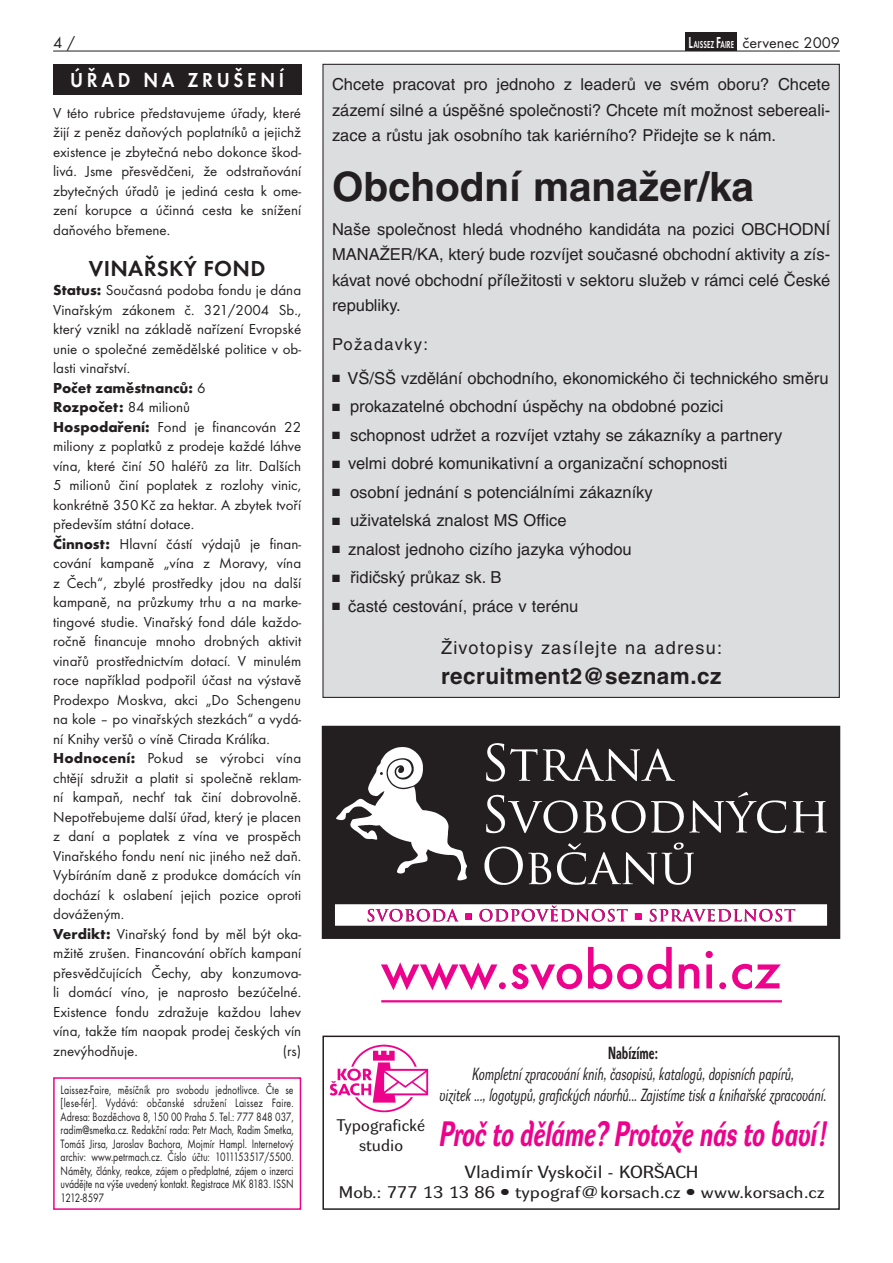
<style>
.page{position:relative;width:893px;height:1263px;background:#fff}
.page>*{position:absolute;margin:0;border:0;box-sizing:border-box;transform-origin:0 0}
.t1{font:500 57px "Futura TOT";color:#ed028c}
.t2{font:700 40.5px "Helvetica CE";color:#231f20}
.t3{font:italic 700 34.5px "Dyna Grotesk R";color:#ed028c;scale:.75 1}
.t4{font:700 22.5px "Helvetica CE";letter-spacing:.02em;color:#231f20}
.t5{font:600 22.5px "Futura TOT";letter-spacing:.015em;color:#231f20}
.t6{font:600 21px "Futura TOT";letter-spacing:.2em;color:#fff;scale:.9 1}
.t7{font:18px "Helvetica CE";letter-spacing:.07em;color:#231f20}
.t8{font:italic 17.25px/20.7px "Dyna Grotesk R";color:#231f20;text-align:center;scale:.72 1}
.t9{font:17.25px "Dyna Grotesk R";color:#231f20;scale:1.21 1}
.t10{font:700 17.25px "Dyna Grotesk R";color:#231f20;scale:.73 1}
.t11{font:16.5px/25.5px "Helvetica CE";color:#231f20;text-align:justify}
.t12{font:16.5px "Dyna Grotesk R";color:#231f20;scale:1.21 1}
.t13{font:16.5px/19.8px "Dyna Grotesk R";color:#231f20;text-align:center;scale:1.1 1}
.t14{font:16.5px "Helvetica CE";letter-spacing:.08em;color:#231f20}
.t15{font:16.5px "Futura TOT";color:#231f20}
.t16{font:16.05px "Futura TOT";color:#231f20}
.t17{font:15px/19.5px "Futura TOT";color:#231f20;text-align:justify}
.t18{font:12.6px/13.5px "Futura TOT";letter-spacing:-.01em;color:#231f20;text-align:justify;scale:.78 1}
.s1{font-weight:700}
.s2{font-weight:600;font-size:16.5px;color:#fff}
.s3{font-weight:600;font-size:10.5px;color:#fff}
</style>
<div class="page">
<hr style="left:53px;top:51px;width:787px;height:1px;background:#231f20">
<div style="left:53px;top:1077px;width:248px;height:133px;border:2px solid #ed028c"></div>
<div style="left:686px;top:32px;width:51px;height:19px;background:#231f20"></div>
<div style="left:53px;top:64px;width:248px;height:31px;background:#231f20"></div>
<div style="left:323px;top:64px;width:516px;height:633px;background:#dcdddf"></div>
<hr style="left:381px;top:1000px;width:401px;height:2px;background:#ed028c">
<img style="left:321px;top:725px;width:520px;height:214px">
<img style="left:339px;top:906px;width:479px;height:16px">
<div style="left:322px;top:1035px;width:518px;height:175px;border:2px solid #231f20"></div>
<img style="left:330px;top:1044px;width:98px;height:68px">
<p class="t15" style="left:53px;top:33px;width:23px">4 /</p>
<h3 class="t6" style="left:70px;top:67px;width:240px">ÚŘAD N A ZRUŠEN Í</h3>
<p class="t17" style="left:53px;top:103px;width:250px">V této rubrice představujeme úřady, které žijí z peněz daňových poplatníků a jejichž existence je zbytečná nebo dokonce škod&shy;livá. Jsme přesvědčeni, že odstraňování zbytečných úřadů je jediná cesta k ome&shy;zení korupce a účinná cesta ke snížení daňového břemene.</p>
<h3 class="t5" style="left:89px;top:254px;width:175px">VI NAŘSKÝ FO ND</h3>
<p class="t17" style="left:53px;top:280px;width:250px;text-align:left"><span class="s1">Status:</span> Současná podoba fondu je dána Vinařským zákonem č. 321/2004 Sb., který vznikl na základě nařízení Evropské unie o společné zemědělské politice v ob&shy;lasti vinařství.<br><span class="s1">Počet zaměstnanců:</span> 6<br><span class="s1">Rozpočet:</span> 84 milionů<br><span class="s1">Hospodaření:</span> Fond je financován 22 miliony z poplatků z prodeje každé láhve vína, které činí 50 haléřů za litr. Dalších 5 milionů činí poplatek z rozlohy vinic, konkrétně 350Kč za hektar. A zbytek tvoří především státní dotace.<br><span class="s1">Činnost:</span> Hlavní částí výdajů je finan&shy;cování kampaně „vína z Moravy, vína z Čech“, zbylé prostředky jdou na další kampaně, na průzkumy trhu a na marke&shy;tingové studie. Vinařský fond dále každo&shy;ročně financuje mnoho drobných aktivit vinařů prostřednictvím dotací. V minulém roce například podpořil účast na výstavě Prodexpo Moskva, akci „Do Schengenu na kole – po vinařských stezkách“ a vydá&shy;ní Knihy veršů o víně Ctirada Králíka.<br><span class="s1">Hodnocení:</span> Pokud se výrobci vína chtějí sdružit a platit si společně reklam&shy;ní kampaň, nechť tak činí dobrovolně.<br>Nepotřebujeme další úřad, který je placen z daní a poplatek z vína ve prospěch Vinařského fondu není nic jiného než daň.<br>Vybíráním daně z produkce domácích vín dochází k oslabení jejich pozice oproti dováženým.<br><span class="s1">Verdikt:</span> Vinařský fond by měl být oka&shy;mžitě zrušen. Financování obřích kampaní přesvědčujících Čechy, aby konzumova&shy;li domácí víno, je naprosto bezúčelné.<br>Existence fondu zdražuje každou lahev vína, takže tím naopak prodej českých vín znevýhodňuje.</p>
<p class="t17" style="left:283px;top:1041px;width:20px">(rs)</p>
<p class="t18" style="left:61px;top:1083px;width:300px">Laissez-Faire, měsíčník pro svobodu jednotlivce. Čte se [lese-fér]. Vydává: občanské sdružení Laissez Faire.<br>Adresa: Bozděchova 8, 150 00 Praha 5. tel.: 777 848 037, radim@smetka.cz. Redakční rada: Petr Mach, Radim Smetka, Tomáš Jirsa, Jaroslav Bachora, Mojmír Hampl. Internetový archiv: www.petrmach.cz. číslo účtu: 1011153517/5500.<br>Náměty, články, reakce, zájem o předplatné, zájem o inzerci uvádějte na výše uvedený kontakt. Registrace MK 8183. ISSN 1212-8597</p>
<p class="t16" style="left:688px;top:33px;width:153px"><span class="s2">L</span><span class="s3">AISSEZ</span> <span class="s2">F</span><span class="s3">AIRE</span> červenec 2009</p>
<p class="t11" style="left:332px;top:72px;width:500px">Chcete pracovat pro jednoho z leaderů ve svém oboru? Chcete zázemí silné a úspěšné společnosti? Chcete mít možnost sebereali&shy;zace a růstu jak osobního tak kariérního? Přidejte se k nám.</p>
<h2 class="t2" style="left:332px;top:163px;width:424px">Obchodní manažer/ka</h2>
<p class="t11" style="left:332px;top:216px;width:500px">Naše společnost hledá vhodného kandidáta na pozici OBCHODNÍ MANAŽER/KA, který bude rozvíjet současné obchodní aktivity a zís&shy;kávat nové obchodní příležitosti v sektoru služeb v rámci celé České republiky.</p>
<p class="t14" style="left:332px;top:334px;width:98px">Požadavky:</p>
<p class="t11" style="left:332px;top:365px;width:498px">■ VŠ/SŠ vzdělání obchodního, ekonomického či technického směru</p>
<p class="t11" style="left:332px;top:394px;width:393px">■ prokazatelné obchodní úspěchy na obdobné pozici</p>
<p class="t11" style="left:332px;top:422px;width:452px">■ schopnost udržet a rozvíjet vztahy se zákazníky a partnery</p>
<p class="t11" style="left:332px;top:451px;width:397px">■ velmi dobré komunikativní a organizační schopnosti</p>
<p class="t11" style="left:332px;top:479px;width:322px">■ osobní jednání s potenciálními zákazníky</p>
<p class="t11" style="left:332px;top:508px;width:236px">■ uživatelská znalost MS Office</p>
<p class="t11" style="left:332px;top:536px;width:301px">■ znalost jednoho cizího jazyka výhodou</p>
<p class="t11" style="left:332px;top:565px;width:171px">■ řidičský průkaz sk. B</p>
<p class="t11" style="left:332px;top:593px;width:248px">■ časté cestování, práce v terénu</p>
<p class="t7" style="left:441px;top:638px;width:282px">Životopisy zasílejte na adresu:</p>
<h3 class="t4" style="left:441px;top:663px;width:282px">recruitment2@seznam.cz</h3>
<h1 class="t1" style="left:381px;top:936px;width:402px">www.svobodni.cz</h1>
<p class="t10" style="left:608px;top:1043px;width:70px">Nabízíme:</p>
<p class="t8" style="left:440px;top:1064px;width:539px">Kompletní zpracování knih, časopisů, katalogů, dopisních papírů,<br>vizitek ..., logotypů, grafických návrhů... Zajistíme tisk a knihařské zpracování.</p>
<h3 class="t3" style="left:439px;top:1114px;width:518px">Proč to děláme? Protože nás to baví!</h3>
<p class="t9" style="left:465px;top:1162px;width:195px">Vladimír Vyskočil - KORŠACH</p>
<p class="t12" style="left:339px;top:1182px;width:403px">Mob.: 777 13 13 86 • typograf@korsach.cz • www.korsach.cz</p>
<p class="t13" style="left:337px;top:1116px;width:82px">Typografické studio</p>
</div>
